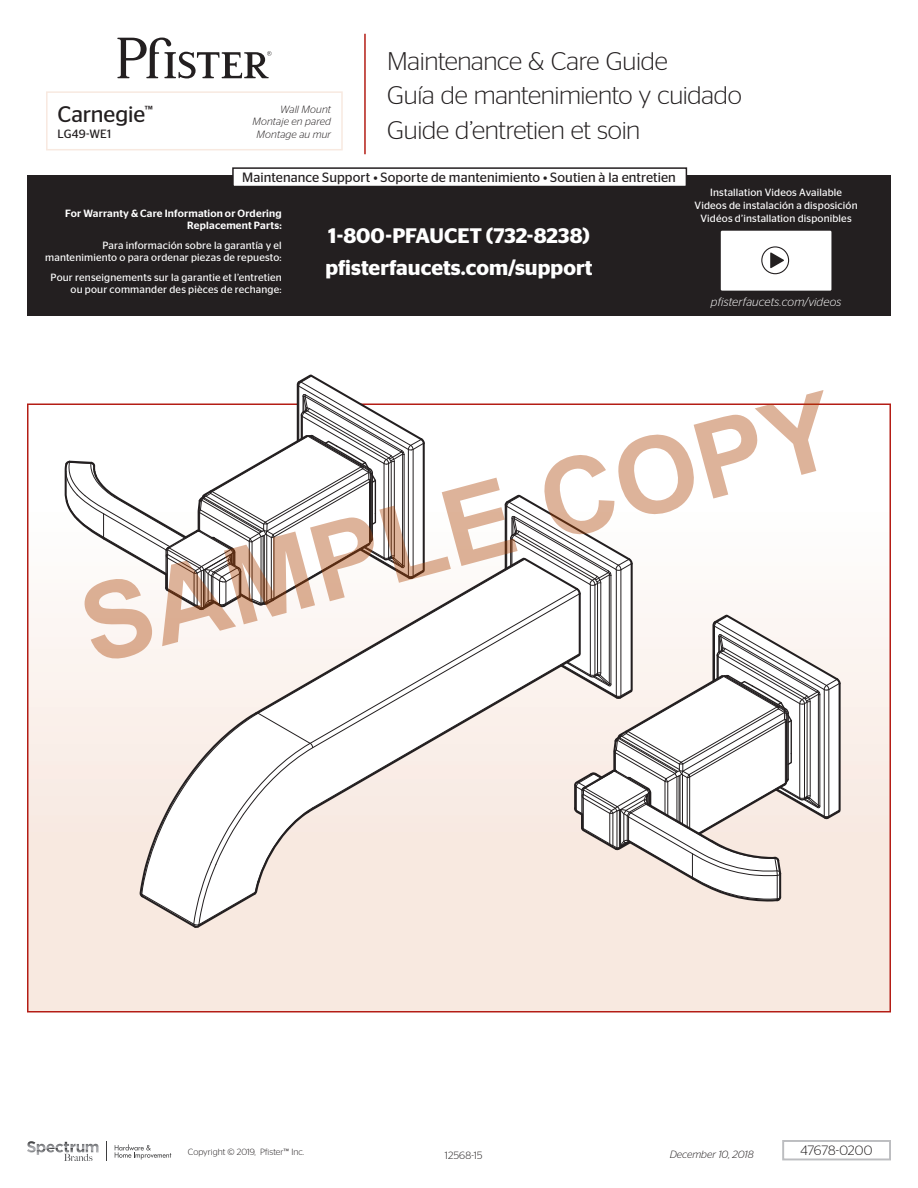
<style>
.page{position:relative;width:918px;height:1188px;background:#fff}
.page>*{position:absolute;margin:0;border:0;box-sizing:border-box;transform-origin:0 0}
.t1{font:700 106.65px "Arial";color:rgb(171 64 0/.4)}
.t2{font:300 25.5px "Stag Sans";letter-spacing:-.015em;color:#231f20}
.t3{font:22.5px "Stag Sans";letter-spacing:-.005em;color:#231f20}
.t4{font:600 21px "Stag Sans";color:#fff}
.t5{font:13.5px "Stag Sans";letter-spacing:.005em;color:#231f20}
.t6{font:300 13.5px "Stag Sans";letter-spacing:-.005em;color:#231f20}
.t7{font:italic 300 12px "Stag Sans";letter-spacing:.01em;color:#fff}
.t8{font:12px "Stag Sans";letter-spacing:.005em;color:#231f20}
.t9{font:10.5px/12.6px "Stag Sans";letter-spacing:.015em;color:#fff;text-align:right}
.t10{font:500 10.5px/12.6px "Stag Sans";letter-spacing:.02em;color:#fff;text-align:right}
.t11{font:italic 300 10.5px "Stag Sans";letter-spacing:.015em;color:#231f20}
.t12{font:300 10.5px "Stag Sans";letter-spacing:.025em;color:#231f20}
.t13{font:300 9px "Stag Sans";color:#231f20}
</style>
<div class="page">
<div style="left:28px;top:404px;width:862px;height:608px;background:linear-gradient(to bottom,#fff,#f6e4d9)"></div>
<svg style="left:64px;top:374px;width:778px;height:555px"></svg>
<div style="left:27px;top:175px;width:864px;height:141px;background:#231f20"></div>
<div style="left:721px;top:231px;width:110px;height:60px;background:#fff"></div>
<svg style="left:770px;top:252px;width:14px;height:16px"></svg>
<div style="left:761px;top:246px;width:28px;height:28px;border:1px solid #231f20;border-radius:50%"></div>
<div style="left:233px;top:168px;width:453px;height:19px;background:#fff"></div>
<div style="left:232px;top:167px;width:455px;height:20px;border:2px solid #231f20"></div>
<hr style="left:364px;top:34px;width:2px;height:120px;background:#b41d15">
<svg style="left:117px;top:38px;width:155px;height:40px"></svg>
<div style="left:46px;top:91px;width:297px;height:59px;border:2px solid #f8e9e0"></div>
<div style="left:782px;top:1140px;width:109px;height:20px;border:2px solid #bcbdc0"></div>
<svg style="left:106px;top:1141px;width:1px;height:20px"></svg>
<svg style="left:115px;top:1144px;width:56px;height:16px"></svg>
<svg style="left:27px;top:1141px;width:72px;height:20px"></svg>
<p class="t2" style="left:387px;top:47px;width:282px">Maintenance &amp; Care Guide</p>
<p class="t2" style="left:387px;top:81px;width:356px">Guía de mantenimiento y cuidado</p>
<p class="t3" style="left:58px;top:102px;width:97px">Carnegie<sup>™</sup></p>
<p class="t11" style="left:280px;top:103px;width:52px">Wall Mount</p>
<p class="t11" style="left:252px;top:116px;width:80px">Montaje en pared</p>
<p class="t11" style="left:257px;top:128px;width:76px">Montage au mur</p>
<p class="t8" style="left:58px;top:127px;width:55px">LG49-WE1</p>
<p class="t2" style="left:387px;top:116px;width:255px">Guide d’entretien et soin</p>
<p class="t5" style="left:242px;top:170px;width:435px">Maintenance Support • Soporte de mantenimiento • Soutien à la entretien</p>
<p class="t10" style="left:65px;top:207px;width:218px">For Warranty &amp; Care Information or Ordering<br>Replacement Parts:</p>
<p class="t9" style="left:45px;top:239px;width:238px">Para información sobre la garantía y el mantenimiento o para ordenar piezas de repuesto:</p>
<p class="t9" style="left:51px;top:271px;width:233px">Pour renseignements sur la garantie et l’entretien ou pour commander des pièces de rechange:</p>
<p class="t4" style="left:328px;top:224px;width:263px">1-800-PFAUCET (732-8238)</p>
<p class="t4" style="left:325px;top:255px;width:269px">pfisterfaucets.com/support</p>
<p class="t9" style="left:695px;top:186px;width:165px;text-align:center">Installation Videos Available<br>Videos de instalación a disposición<br>Vidéos d’installation disponibles</p>
<p class="t7" style="left:711px;top:295px;width:132px">pfisterfaucets.com/videos</p>
<h1 class="t1" style="left:65px;top:560px;width:778px;rotate:-15deg">SAMPLE COPY</h1>
<p class="t13" style="left:188px;top:1147px;width:118px">Copyright © 2019, Pfister™ Inc.</p>
<p class="t12" style="left:445px;top:1149px;width:39px">12568-15</p>
<p class="t11" style="left:670px;top:1148px;width:86px">December 10, 2018</p>
<p class="t6" style="left:800px;top:1143px;width:73px">47678-0200</p>
</div>
